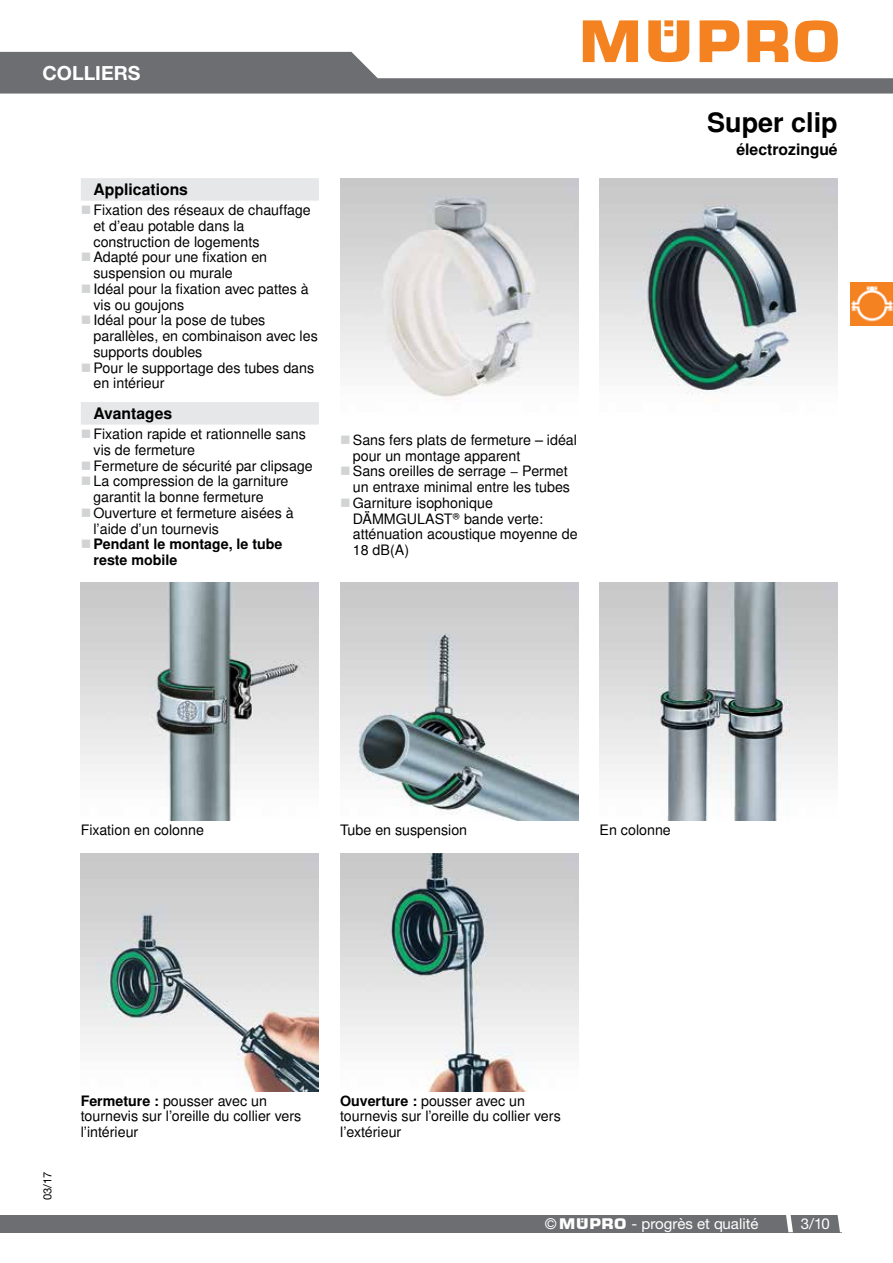
<style>
.page{position:relative;width:893px;height:1263px;background:#fff}
.page>*{position:absolute;margin:0;border:0;box-sizing:border-box;transform-origin:0 0}
.t1{font:700 27px "MUEPRO";color:#000}
.t2{font:700 19.5px "Helvetica Neue CE";color:#fff}
.t3{font:700 15.75px "MUEPRO";color:#000}
.t4{font:15px "Helvetica Neue CE";color:#fff}
.t5{font:14.25px/15.8px "MUEPRO";color:#000}
.t6{font:700 14.25px/15.8px "MUEPRO";color:#000}
.t7{font:11.25px "Helvetica Neue";color:#000}
.s1{font-weight:700}
.s2{font-family:"Helvetica Neue";font-stretch:condensed}
.s3{font-family:"MPR"}
</style>
<div class="page">
<img style="left:850px;top:283px;width:43px;height:42px">
<img style="left:600px;top:179px;width:238px;height:215px">
<img style="left:340px;top:179px;width:238px;height:221px">
<img style="left:81px;top:583px;width:238px;height:238px">
<img style="left:340px;top:583px;width:238px;height:238px">
<img style="left:600px;top:583px;width:238px;height:238px">
<img style="left:81px;top:853px;width:238px;height:238px">
<img style="left:340px;top:853px;width:238px;height:238px">
<div style="left:81px;top:178px;width:238px;height:23px;background:#e6e7e8"></div>
<div style="left:81px;top:402px;width:238px;height:23px;background:#e6e7e8"></div>
<svg style="left:0;top:20px;width:893px;height:74px"></svg>
<div style="left:0;top:1215px;width:841px;height:17px;background:#6d6e71"></div>
<svg style="left:838px;top:1215px;width:3px;height:17px"></svg>
<svg style="left:786px;top:1215px;width:7px;height:17px"></svg>
<h2 class="t2" style="left:43px;top:61px;width:99px">COLLIERS</h2>
<p class="t3" style="left:94px;top:180px;width:96px">Applications</p>
<p class="t5" style="left:93px;top:203px;width:226px">Fixation des réseaux de chauffage et d’eau potable dans la construction de logements<br>Adapté pour une fixation en suspension ou murale<br>Idéal pour la fixation avec pattes à vis ou goujons<br>Idéal pour la pose de tubes parallèles, en combinaison avec les supports doubles<br>Pour le supportage des tubes dans en intérieur</p>
<p class="t3" style="left:94px;top:404px;width:80px">Avantages</p>
<p class="t5" style="left:93px;top:426px;width:221px">Fixation rapide et rationnelle sans vis de fermeture<br>Fermeture de sécurité par clipsage<br>La compression de la garniture garantit la bonne fermeture<br>Ouverture et fermeture aisées à l’aide d’un tournevis</p>
<p class="t6" style="left:93px;top:537px;width:191px">Pendant le montage, le tube reste mobile</p>
<p class="t5" style="left:353px;top:432px;width:226px">Sans fers plats de fermeture – idéal pour un montage apparent<br>Sans oreilles de serrage − Permet un entraxe minimal entre les tubes<br>Garniture isophonique<br>DÄMMGULAST® bande verte: atténuation acoustique moyenne de<br>18 dB(A)</p>
<h1 class="t1" style="left:707px;top:106px;width:132px">Super clip</h1>
<p class="t3" style="left:736px;top:140px;width:103px">électrozingué</p>
<p class="t5" style="left:81px;top:822px;width:125px">Fixation en colonne</p>
<p class="t5" style="left:340px;top:822px;width:129px">Tube en suspension</p>
<p class="t5" style="left:600px;top:822px;width:73px">En colonne</p>
<p class="t7" style="left:41px;top:1200px;width:30px;rotate:-90deg">03/17</p>
<p class="t5" style="left:81px;top:1093px;width:222px"><span class="s1">Fermeture :</span> pousser avec un tournevis sur l’oreille du collier vers l’intérieur</p>
<p class="t5" style="left:340px;top:1093px;width:222px"><span class="s1">Ouverture :</span> pousser avec un tournevis sur l’oreille du collier vers l’extérieur</p>
<p class="t4" style="left:545px;top:1215px;width:215px"><span class="s2">©</span> <span class="s3">Müpro</span> - progrès et qualité</p>
<p class="t4" style="left:801px;top:1214px;width:31px">3/10</p>
</div>
